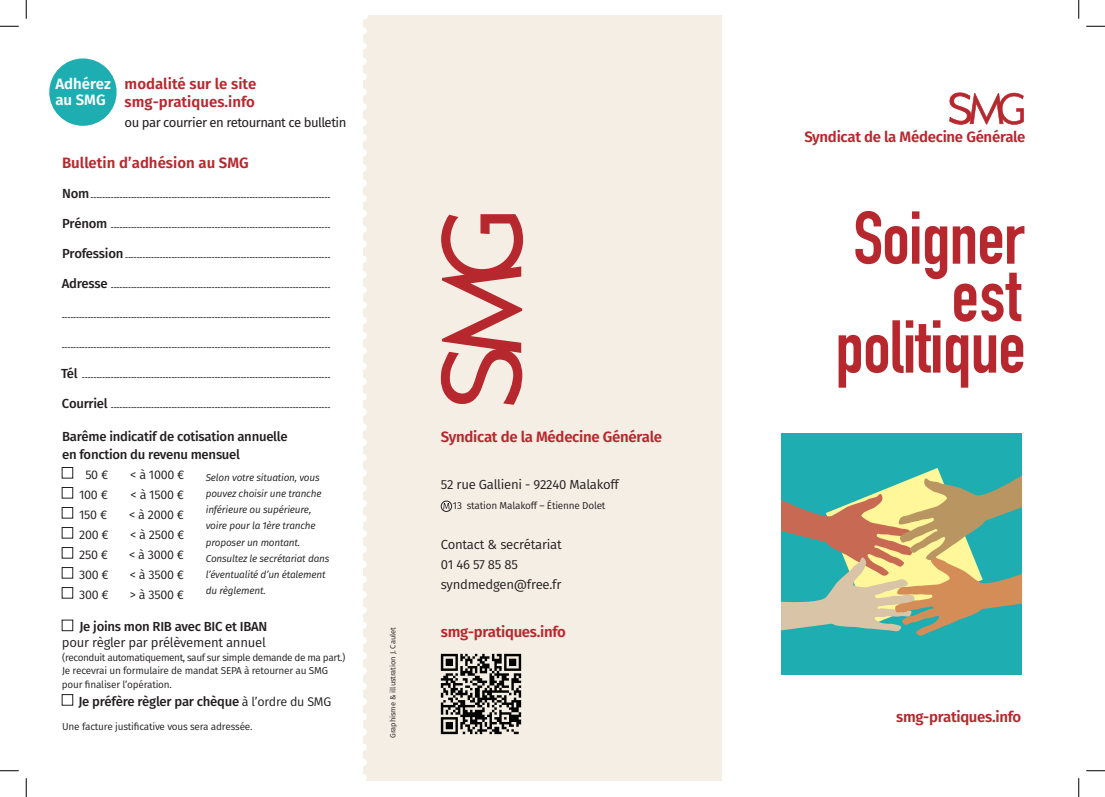
<style>
.page{position:relative;width:1105px;height:797px;background:#fff}
.page>*{position:absolute;margin:0;border:0;box-sizing:border-box;transform-origin:0 0}
.t1{font:700 73.5px/108.9px "DIN Condensed";letter-spacing:-.01em;color:#b7282e}
.t2{font:600 15px "Fira Sans";letter-spacing:-.02em;color:#b7282e}
.t3{font:600 15px/18px "Fira Sans";color:#b7282e}
.t4{font:600 15px/16.2px "Fira Sans";color:#fff}
.t5{font:500 13.12px/17.5px "Fira Sans";letter-spacing:-.02em;color:#231f20}
.t6{font:13.12px/20px "Fira Sans";letter-spacing:-.02em;color:#231f20}
.t7{font:13.12px "Fira Sans";letter-spacing:-.04em;color:#231f20}
.t8{font:12.5px "Fira Sans";letter-spacing:-.02em;color:#231f20}
.t9{font:10px/13.8px "Fira Sans";letter-spacing:-.02em;color:#231f20}
.t10{font:italic 10px/16.2px "Fira Sans";letter-spacing:-.02em;color:#231f20}
.t11{font:500 7.5px "Fira Sans";color:#231f20}
.t12{font:7.5px "Fira Sans";letter-spacing:-.01em;color:#231f20}
.s1{font-weight:400;font-size:12.5px}
</style>
<div class="page">
<div style="left:781px;top:434px;width:241px;height:241px;background:#1eadb0"></div>
<svg style="left:781px;top:468px;width:241px;height:168px"></svg>
<div style="left:363px;top:16px;width:358px;height:765px;background:#f4eee4"></div>
<div style="left:62px;top:467px;width:11px;height:11px;border:1px solid #231f20"></div>
<div style="left:62px;top:487px;width:11px;height:11px;border:1px solid #231f20"></div>
<div style="left:62px;top:507px;width:11px;height:11px;border:1px solid #231f20"></div>
<div style="left:62px;top:527px;width:11px;height:11px;border:1px solid #231f20"></div>
<div style="left:62px;top:547px;width:11px;height:11px;border:1px solid #231f20"></div>
<div style="left:62px;top:567px;width:11px;height:11px;border:1px solid #231f20"></div>
<div style="left:62px;top:587px;width:11px;height:11px;border:1px solid #231f20"></div>
<div style="left:62px;top:619px;width:11px;height:12px;border:1px solid #231f20"></div>
<div style="left:62px;top:694px;width:11px;height:11px;border:1px solid #231f20"></div>
<svg style="left:949px;top:93px;width:75px;height:32px"></svg>
<svg style="left:441px;top:501px;width:11px;height:10px"></svg>
<div style="left:441px;top:500px;width:11px;height:12px;border:1px solid #231f20;border-radius:50%"></div>
<svg style="left:443px;top:503px;width:6px;height:6px"></svg>
<svg style="left:441px;top:214px;width:82px;height:191px"></svg>
<div style="left:49px;top:58px;width:68px;height:68px;background:#1eadb0;border-radius:50%"></div>
<svg style="left:363px;top:31px;width:4px;height:750px"></svg>
<img style="left:440px;top:653px;width:82px;height:82px">
<svg style="left:0;top:25px;width:19px;height:2px"></svg>
<svg style="left:1086px;top:25px;width:19px;height:2px"></svg>
<svg style="left:0;top:770px;width:19px;height:1px"></svg>
<svg style="left:1086px;top:770px;width:19px;height:1px"></svg>
<svg style="left:25px;top:0;width:2px;height:19px"></svg>
<svg style="left:25px;top:778px;width:2px;height:19px"></svg>
<svg style="left:1078px;top:0;width:1px;height:19px"></svg>
<svg style="left:1078px;top:778px;width:1px;height:19px"></svg>
<h2 class="t4" style="left:55px;top:74px;width:57px">Adhérez au SMG</h2>
<h2 class="t3" style="left:125px;top:74px;width:133px">modalité sur le site smg-pratiques.info</h2>
<h3 class="t7" style="left:125px;top:112px;width:223px">ou par courrier en retournant ce bulletin</h3>
<h2 class="t3" style="left:62px;top:152px;width:188px">Bulletin d’adhésion au SMG</h2>
<p class="t11" style="left:62px;top:191px;width:270px"><sup>Nom</sup> -----------------------------------------------------------------------------------</p>
<p class="t11" style="left:62px;top:221px;width:270px"><sup>Prénom</sup> ----------------------------------------------------------------------------</p>
<p class="t11" style="left:62px;top:251px;width:270px"><sup>Profession</sup> -----------------------------------------------------------------------</p>
<p class="t11" style="left:62px;top:281px;width:270px"><sup>Adresse</sup> ----------------------------------------------------------------------------</p>
<p class="t11" style="left:62px;top:311px;width:270px">---------------------------------------------------------------------------------------------</p>
<p class="t11" style="left:62px;top:341px;width:270px">---------------------------------------------------------------------------------------------</p>
<p class="t11" style="left:61px;top:371px;width:271px"><sup>Tél</sup> --------------------------------------------------------------------------------------</p>
<p class="t11" style="left:62px;top:401px;width:270px"><sup>Courriel</sup> ----------------------------------------------------------------------------</p>
<h3 class="t5" style="left:62px;top:427px;width:227px">Barême indicatif de cotisation annuelle en fonction du revenu mensuel</h3>
<h3 class="t8" style="left:85px;top:465px;width:24px">50 €</h3>
<h3 class="t8" style="left:130px;top:465px;width:56px">&lt; à 1000 €</h3>
<h3 class="t8" style="left:79px;top:485px;width:30px">100 €</h3>
<h3 class="t8" style="left:131px;top:485px;width:55px">&lt; à 1500 €</h3>
<h3 class="t8" style="left:79px;top:505px;width:30px">150 €</h3>
<h3 class="t8" style="left:129px;top:505px;width:56px">&lt; à 2000 €</h3>
<h3 class="t8" style="left:79px;top:525px;width:31px">200 €</h3>
<h3 class="t8" style="left:130px;top:525px;width:56px">&lt; à 2500 €</h3>
<h3 class="t8" style="left:79px;top:545px;width:30px">250 €</h3>
<h3 class="t8" style="left:129px;top:545px;width:57px">&lt; à 3000 €</h3>
<h3 class="t8" style="left:79px;top:565px;width:31px">300 €</h3>
<h3 class="t8" style="left:130px;top:565px;width:56px">&lt; à 3500 €</h3>
<h3 class="t8" style="left:79px;top:585px;width:31px">300 €</h3>
<h3 class="t8" style="left:130px;top:585px;width:56px">&gt; à 3500 €</h3>
<h3 class="t5" style="left:79px;top:617px;width:189px">Je joins mon RIB avec BIC et IBAN</h3>
<h3 class="t6" style="left:62px;top:632px;width:205px">pour règler par prélèvement annuel</h3>
<h3 class="t9" style="left:62px;top:650px;width:285px">(reconduit automatiquement, sauf sur simple demande de ma part.)<br>Je recevrai un formulaire de mandat SEPA à retourner au SMG pour finaliser l’opération.</h3>
<h3 class="t5" style="left:78px;top:691px;width:254px">Je préfère règler par chèque <span class="s1">à l’ordre du SMG</span></h3>
<h3 class="t9" style="left:62px;top:719px;width:192px">Une facture justificative vous sera adressée.</h3>
<h3 class="t10" style="left:206px;top:468px;width:125px">Selon votre situation, vous pouvez choisir une tranche inférieure ou supérieure, voire pour la 1ère tranche proposer un montant.<br>Consultez le secrétariat dans l’éventualité d’un étalement du règlement.</h3>
<p class="t12" style="left:387px;top:738px;width:112px;rotate:-90deg">Graphisme &amp; illustration J. Caulet</p>
<h2 class="t2" style="left:441px;top:424px;width:223px">Syndicat de la Médecine Générale</h2>
<h3 class="t6" style="left:441px;top:474px;width:180px">52 rue Gallieni - 92240 Malakoff</h3>
<h3 class="t9" style="left:453px;top:498px;width:154px">13 station Malakoff – Étienne Dolet</h3>
<h3 class="t6" style="left:441px;top:534px;width:122px">Contact &amp; secrétariat<br>01 46 57 85 85 syndmedgen@free.fr</h3>
<h2 class="t2" style="left:441px;top:619px;width:127px">smg-pratiques.info</h2>
<h2 class="t2" style="left:804px;top:124px;width:223px">Syndicat de la Médecine Générale</h2>
<h1 class="t1" style="left:835px;top:183px;width:192px">Soigner politique</h1>
<h1 class="t1" style="left:952px;top:241px;width:71px">est</h1>
<h2 class="t2" style="left:896px;top:704px;width:127px">smg-pratiques.info</h2>
</div>
